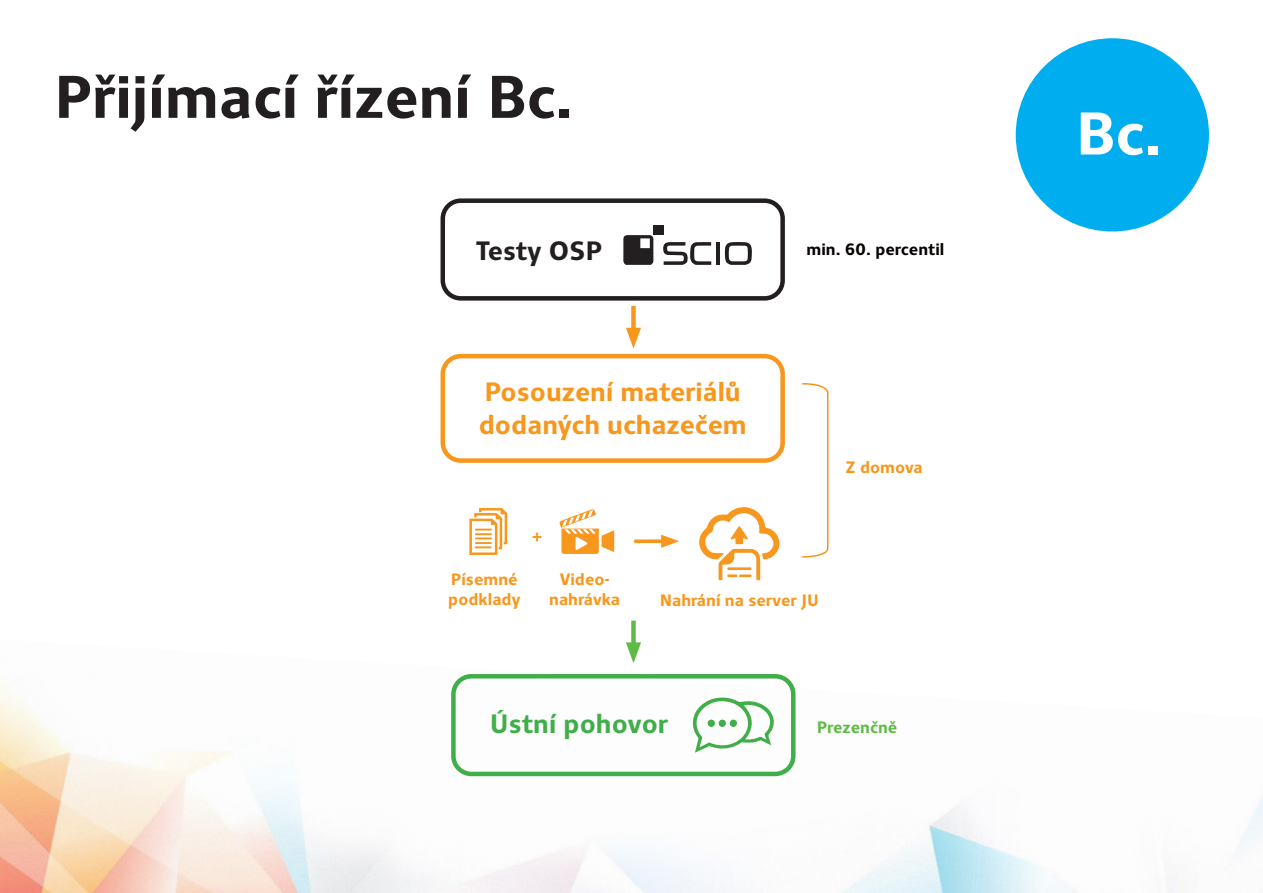
<style>
.page{position:relative;width:1263px;height:893px;background:#fff}
.page>*{position:absolute;margin:0;border:0;box-sizing:border-box;transform-origin:0 0}
.t1{font:700 61.2px "Clara Sans";color:#231f20}
.t2{font:700 61.2px "Clara Sans";color:#fff}
.t3{font:700 27px/32.4px "Clara Sans";color:#f7971d}
.t4{font:700 27px "Clara Sans";color:#40ae49}
.t5{font:700 27px "Clara Sans";color:#231f20}
.t6{font:700 16.8px/20.1px "Clara Sans";color:#f7971d}
.t7{font:700 16.8px "Clara Sans";color:#080302}
.t8{font:700 16.8px "Clara Sans";color:#60bb46}
</style>
<div class="page">
<img style="left:0;top:679px;width:1263px;height:214px">
<div style="left:1016px;top:38px;width:193px;height:193px;background:#00aeef;border-radius:50%"></div>
<div style="left:631px;top:306px;width:5px;height:30px;background:#f7971d"></div>
<svg style="left:626px;top:328px;width:15px;height:21px"></svg>
<div style="left:440px;top:198px;width:345px;height:103px;border:4px solid #231f20;border-radius:18px"></div>
<svg style="left:623px;top:235px;width:30px;height:30px"></svg>
<svg style="left:725px;top:242px;width:27px;height:23px"></svg>
<svg style="left:663px;top:242px;width:48px;height:23px"></svg>
<div style="left:653px;top:225px;width:10px;height:10px;background:#231f20"></div>
<hr style="left:716px;top:242px;width:4px;height:23px;background:#231f20">
<div style="left:440px;top:354px;width:345px;height:109px;border:4px solid #f7971d;border-radius:18px"></div>
<svg style="left:469px;top:508px;width:38px;height:47px"></svg>
<svg style="left:559px;top:509px;width:55px;height:45px"></svg>
<svg style="left:699px;top:507px;width:81px;height:73px"></svg>
<svg style="left:634px;top:539px;width:27px;height:4px"></svg>
<svg style="left:661px;top:535px;width:18px;height:13px"></svg>
<svg style="left:802px;top:383px;width:27px;height:175px"></svg>
<div style="left:451px;top:674px;width:344px;height:102px;border:4px solid #40ae49;border-radius:18px"></div>
<svg style="left:692px;top:697px;width:82px;height:56px"></svg>
<div style="left:708px;top:720px;width:7px;height:7px;background:#40ae49;border-radius:50%"></div>
<div style="left:719px;top:720px;width:7px;height:7px;background:#40ae49;border-radius:50%"></div>
<div style="left:730px;top:720px;width:7px;height:7px;background:#40ae49;border-radius:50%"></div>
<div style="left:631px;top:621px;width:5px;height:30px;background:#60bb46"></div>
<svg style="left:626px;top:642px;width:15px;height:21px"></svg>
<p class="t1" style="left:54px;top:63px;width:521px">Přijímací řízení Bc.</p>
<p class="t5" style="left:476px;top:236px;width:127px">Testy OSP</p>
<p class="t3" style="left:479px;top:376px;width:270px">Posouzení materiálů dodaných uchazečem</p>
<p class="t6" style="left:532px;top:526px;width:12px">+</p>
<p class="t7" style="left:807px;top:240px;width:139px">min. 60. percentil</p>
<p class="t6" style="left:845px;top:458px;width:79px">Z domova</p>
<p class="t6" style="left:448px;top:570px;width:74px">Písemné podklady</p>
<p class="t6" style="left:549px;top:570px;width:72px;text-align:center">Video&shy;nahrávka</p>
<p class="t6" style="left:660px;top:590px;width:161px">Nahrání na server JU</p>
<p class="t4" style="left:490px;top:709px;width:180px">Ústní pohovor</p>
<p class="t8" style="left:817px;top:718px;width:82px">Prezenčně</p>
<p class="t2" style="left:1075px;top:100px;width:88px">Bc.</p>
</div>
